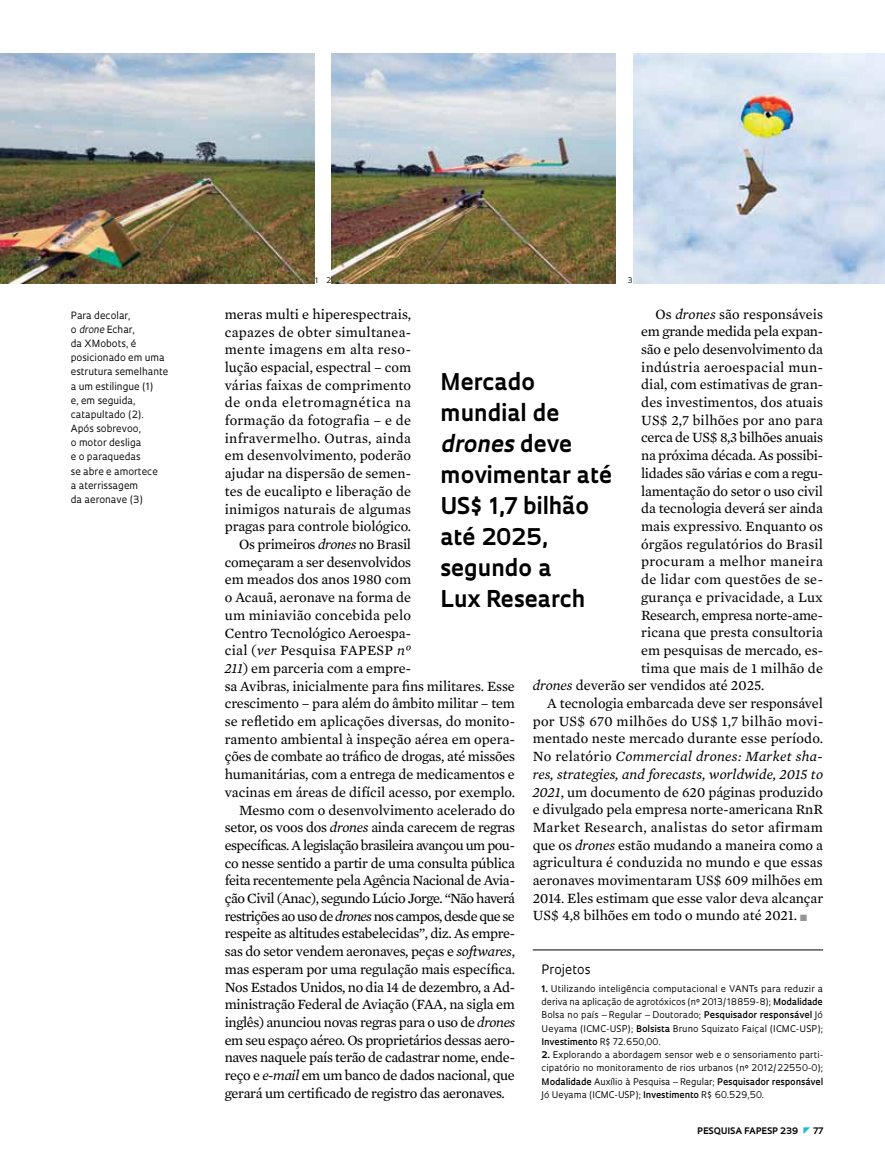
<style>
.page{position:relative;width:885px;height:1169px;background:#fff}
.page>*{position:absolute;margin:0;border:0;box-sizing:border-box;transform-origin:0 0}
.t1{font:700 22.5px/31px "Oculum";color:#000}
.t2{font:14.4px "Mercury Text G2";letter-spacing:-.005em;color:#000}
.t3{font:14.4px "Mercury Text G2";letter-spacing:-.025em;color:#000}
.t4{font:14.4px "Mercury Text G2";letter-spacing:.025em;color:#000}
.t5{font:14.4px "Mercury Text G2";letter-spacing:.015em;color:#000}
.t6{font:14.4px "Mercury Text G2";letter-spacing:-.035em;color:#000}
.t7{font:14.4px "Mercury Text G2";letter-spacing:-.03em;color:#000}
.t8{font:14.4px "Mercury Text G2";letter-spacing:.02em;color:#000}
.t9{font:italic 14.4px "Mercury Text G2";letter-spacing:.005em;color:#000}
.t10{font:14.4px "Mercury Text G2";letter-spacing:-.045em;color:#000}
.t11{font:italic 14.4px "Mercury Text G2";letter-spacing:.025em;color:#000}
.t12{font:14.4px "Mercury Text G2";letter-spacing:.04em;color:#000}
.t13{font:12.6px "Oculum";color:#000}
.t14{font:9.75px/14.1px "Oculum";color:#000}
.t15{font:9px/13.2px "Oculum";letter-spacing:.005em;color:#000;text-align:justify}
.t16{font:700 8.7px "Oculum";letter-spacing:.015em;color:#000}
.t17{font:7.5px "Oculum";color:#000}
.s1{font-style:italic}
.s2{font-style:normal}
.s3{color:#939598}
.s4{font-weight:700}
.s5{font-weight:600}
</style>
<div class="page">
<img style="left:0;top:53px;width:315px;height:230px">
<img style="left:332px;top:53px;width:283px;height:230px">
<img style="left:634px;top:53px;width:251px;height:230px">
<hr style="left:533px;top:949px;width:290px;height:1px;background:#000">
<p class="t14" style="left:71px;top:308px;width:99px">Para decolar,<br>o <span class="s1">drone</span> Echar,<br>da XMobots, é posicionado em uma estrutura semelhante a um estilingue (1)<br>e, em seguida, catapultado (2).<br>Após sobrevoo,<br>o motor desliga<br>e o paraquedas<br>se abre e amortece<br>a aterrissagem<br>da aeronave (3)</p>
<p class="t17" style="left:315px;top:276px;width:18px">1 2</p>
<p class="t17" style="left:628px;top:275px;width:6px">3</p>
<p class="t2" style="left:656px;top:303px;width:169px">Os <span class="s1">drones</span> são responsáveis</p>
<p class="t2" style="left:641px;top:321px;width:183px">em grande medida pela expan-</p>
<p class="t2" style="left:641px;top:339px;width:183px">são e pelo desenvolvimento da</p>
<p class="t4" style="left:641px;top:356px;width:183px">indústria aeroespacial mun-</p>
<p class="t2" style="left:641px;top:374px;width:183px">dial, com estimativas de gran-</p>
<p class="t2" style="left:641px;top:392px;width:183px">des investimentos, dos atuais</p>
<p class="t5" style="left:641px;top:409px;width:183px">US$ 2,7 bilhões por ano para</p>
<p class="t3" style="left:641px;top:427px;width:183px">cerca de US$ 8,3 bilhões anuais</p>
<p class="t2" style="left:641px;top:445px;width:183px">na próxima década. As possibi-</p>
<p class="t3" style="left:641px;top:462px;width:183px">lidades são várias e com a regu-</p>
<p class="t2" style="left:641px;top:480px;width:183px">lamentação do setor o uso civil</p>
<p class="t2" style="left:641px;top:498px;width:183px">da tecnologia deverá ser ainda</p>
<p class="t2" style="left:641px;top:516px;width:183px">mais expressivo. Enquanto os</p>
<p class="t2" style="left:641px;top:533px;width:183px">órgãos regulatórios do Brasil</p>
<p class="t4" style="left:641px;top:551px;width:183px">procuram a melhor maneira</p>
<p class="t8" style="left:641px;top:569px;width:183px">de lidar com questões de se-</p>
<p class="t2" style="left:641px;top:586px;width:183px">gurança e privacidade, a Lux</p>
<p class="t2" style="left:641px;top:604px;width:183px">Research, empresa norte-ame-</p>
<p class="t2" style="left:641px;top:622px;width:183px">ricana que presta consultoria</p>
<p class="t2" style="left:641px;top:639px;width:183px">em pesquisas de mercado, es-</p>
<p class="t2" style="left:641px;top:657px;width:183px">tima que mais de 1 milhão de</p>
<p class="t2" style="left:533px;top:675px;width:233px"><span class="s1">drones</span> deverão ser vendidos até 2025.</p>
<p class="t2" style="left:547px;top:693px;width:277px">A tecnologia embarcada deve ser responsável</p>
<p class="t8" style="left:533px;top:710px;width:292px">por US$ 670 milhões do US$ 1,7 bilhão movi-</p>
<p class="t2" style="left:533px;top:728px;width:292px">mentado neste mercado durante esse período.</p>
<p class="t11" style="left:533px;top:746px;width:292px"><span class="s2">No relatório</span> Commercial drones: Market sha-</p>
<p class="t9" style="left:533px;top:763px;width:292px">res, strategies, and forecasts, worldwide, 2015 to</p>
<p class="t2" style="left:533px;top:781px;width:292px"><span class="s1">2021</span>, um documento de 620 páginas produzido</p>
<p class="t2" style="left:533px;top:799px;width:292px">e divulgado pela empresa norte-americana RnR</p>
<p class="t4" style="left:533px;top:816px;width:292px">Market Research, analistas do setor afirmam</p>
<p class="t2" style="left:533px;top:834px;width:292px">que os <span class="s1">drones</span> estão mudando a maneira como a</p>
<p class="t2" style="left:533px;top:852px;width:292px">agricultura é conduzida no mundo e que essas</p>
<p class="t2" style="left:533px;top:870px;width:292px">aeronaves movimentaram US$ 609 milhões em</p>
<p class="t2" style="left:533px;top:887px;width:292px">2014. Eles estimam que esse valor deva alcançar</p>
<p class="t2" style="left:533px;top:905px;width:276px">US$ 4,8 bilhões em todo o mundo até 2021. <span class="s3">■</span></p>
<p class="t2" style="left:225px;top:303px;width:188px">meras multi e hiperespectrais,</p>
<p class="t5" style="left:225px;top:321px;width:188px">capazes de obter simultanea-</p>
<p class="t4" style="left:225px;top:339px;width:188px">mente imagens em alta reso-</p>
<p class="t2" style="left:225px;top:357px;width:188px">lução espacial, espectral – com</p>
<p class="t2" style="left:225px;top:374px;width:188px">várias faixas de comprimento</p>
<p class="t12" style="left:225px;top:392px;width:188px">de onda eletromagnética na</p>
<p class="t5" style="left:225px;top:410px;width:188px">formação da fotografia – e de</p>
<p class="t4" style="left:225px;top:427px;width:188px">infravermelho. Outras, ainda</p>
<p class="t2" style="left:225px;top:445px;width:188px">em desenvolvimento, poderão</p>
<p class="t2" style="left:225px;top:463px;width:188px">ajudar na dispersão de semen-</p>
<p class="t2" style="left:225px;top:480px;width:188px">tes de eucalipto e liberação de</p>
<p class="t5" style="left:225px;top:498px;width:188px">inimigos naturais de algumas</p>
<p class="t2" style="left:225px;top:516px;width:188px">pragas para controle biológico.</p>
<p class="t2" style="left:239px;top:534px;width:173px">Os primeiros <span class="s1">drones</span> no Brasil</p>
<p class="t2" style="left:225px;top:551px;width:188px">começaram a ser desenvolvidos</p>
<p class="t2" style="left:225px;top:569px;width:188px">em meados dos anos 1980 com</p>
<p class="t2" style="left:225px;top:587px;width:188px">o Acauã, aeronave na forma de</p>
<p class="t5" style="left:225px;top:604px;width:188px">um miniavião concebida pelo</p>
<p class="t2" style="left:225px;top:622px;width:188px">Centro Tecnológico Aeroespa-</p>
<p class="t8" style="left:225px;top:640px;width:188px">cial (<span class="s1">ver</span> Pesquisa FAPESP <span class="s1">nº</span></p>
<p class="t2" style="left:225px;top:657px;width:188px"><span class="s1">211</span>) em parceria com a empre-</p>
<p class="t2" style="left:225px;top:675px;width:292px">sa Avibras, inicialmente para fins militares. Esse</p>
<p class="t2" style="left:225px;top:693px;width:292px">crescimento – para além do âmbito militar – tem</p>
<p class="t2" style="left:225px;top:711px;width:292px">se refletido em aplicações diversas, do monito-</p>
<p class="t2" style="left:225px;top:728px;width:292px">ramento ambiental à inspeção aérea em opera-</p>
<p class="t2" style="left:225px;top:746px;width:292px">ções de combate ao tráfico de drogas, até missões</p>
<p class="t2" style="left:225px;top:764px;width:292px">humanitárias, com a entrega de medicamentos e</p>
<p class="t2" style="left:225px;top:781px;width:292px">vacinas em áreas de difícil acesso, por exemplo.</p>
<p class="t2" style="left:239px;top:799px;width:278px">Mesmo com o desenvolvimento acelerado do</p>
<p class="t2" style="left:225px;top:817px;width:292px">setor, os voos dos <span class="s1">drones</span> ainda carecem de regras</p>
<p class="t6" style="left:225px;top:834px;width:292px">específicas. A legislação brasileira avançou um pou-</p>
<p class="t2" style="left:225px;top:852px;width:292px">co nesse sentido a partir de uma consulta pública</p>
<p class="t7" style="left:225px;top:870px;width:292px">feita recentemente pela Agência Nacional de Avia-</p>
<p class="t6" style="left:225px;top:888px;width:292px">ção Civil (Anac), segundo Lúcio Jorge. “Não haverá</p>
<p class="t10" style="left:225px;top:905px;width:292px">restrições ao uso de <span class="s1">drones</span> nos campos, desde que se</p>
<p class="t3" style="left:225px;top:923px;width:292px">respeite as altitudes estabelecidas”, diz. As empre-</p>
<p class="t2" style="left:225px;top:941px;width:292px">sas do setor vendem aeronaves, peças e <span class="s1">softwares</span>,</p>
<p class="t2" style="left:225px;top:958px;width:292px">mas esperam por uma regulação mais específica.</p>
<p class="t2" style="left:225px;top:976px;width:292px">Nos Estados Unidos, no dia 14 de dezembro, a Ad-</p>
<p class="t2" style="left:225px;top:994px;width:292px">ministração Federal de Aviação (FAA, na sigla em</p>
<p class="t3" style="left:225px;top:1011px;width:292px">inglês) anunciou novas regras para o uso de <span class="s1">drones</span></p>
<p class="t7" style="left:225px;top:1029px;width:292px">em seu espaço aéreo. Os proprietários dessas aero-</p>
<p class="t3" style="left:225px;top:1047px;width:292px">naves naquele país terão de cadastrar nome, ende-</p>
<p class="t3" style="left:225px;top:1064px;width:291px">reço e <span class="s1">e-mail</span> em um banco de dados nacional, que</p>
<p class="t2" style="left:225px;top:1082px;width:282px">gerará um certificado de registro das aeronaves.</p>
<h1 class="t1" style="left:440px;top:364px;width:173px">Mercado mundial de <span class="s1">drones</span> deve movimentar até<br>US$ 1,7 bilhão até 2025, segundo a<br>Lux Research</h1>
<p class="t13" style="left:542px;top:961px;width:50px">Projetos</p>
<p class="t15" style="left:542px;top:981px;width:283px"><span class="s4">1.</span> U tilizando inteligência computacional e VANTs para reduzir a deriva na aplicação de agrotóxicos (nº 2013/18859-8); <span class="s5">Modalidade </span>Bolsa no país – Regular – Doutorado; <span class="s5">Pesquisador responsável</span> Jó Ueyama (ICMC-USP); <span class="s5">Bolsista</span> Bruno Squizato Faiçal (ICMC-USP); <span class="s5">Investimento</span> R$ 72.650,00.</p>
<p class="t15" style="left:542px;top:1047px;width:283px"><span class="s4">2.</span> Explorando a abordagem sensor web e o sensoriamento parti&shy;cipatório no monitoramento de rios urbanos (nº 2012/22550-0); <span class="s5">Modalidade</span> Auxílio à Pesquisa – Regular; <span class="s5">Pesquisador responsável </span>Jó Ueyama (ICMC-USP); <span class="s5">Investimento</span> R$ 60.529,50.</p>
<p class="t16" style="left:697px;top:1124px;width:103px">pESQUISA FAPESP 239</p>
<p class="t16" style="left:813px;top:1124px;width:11px">77</p>
</div>
